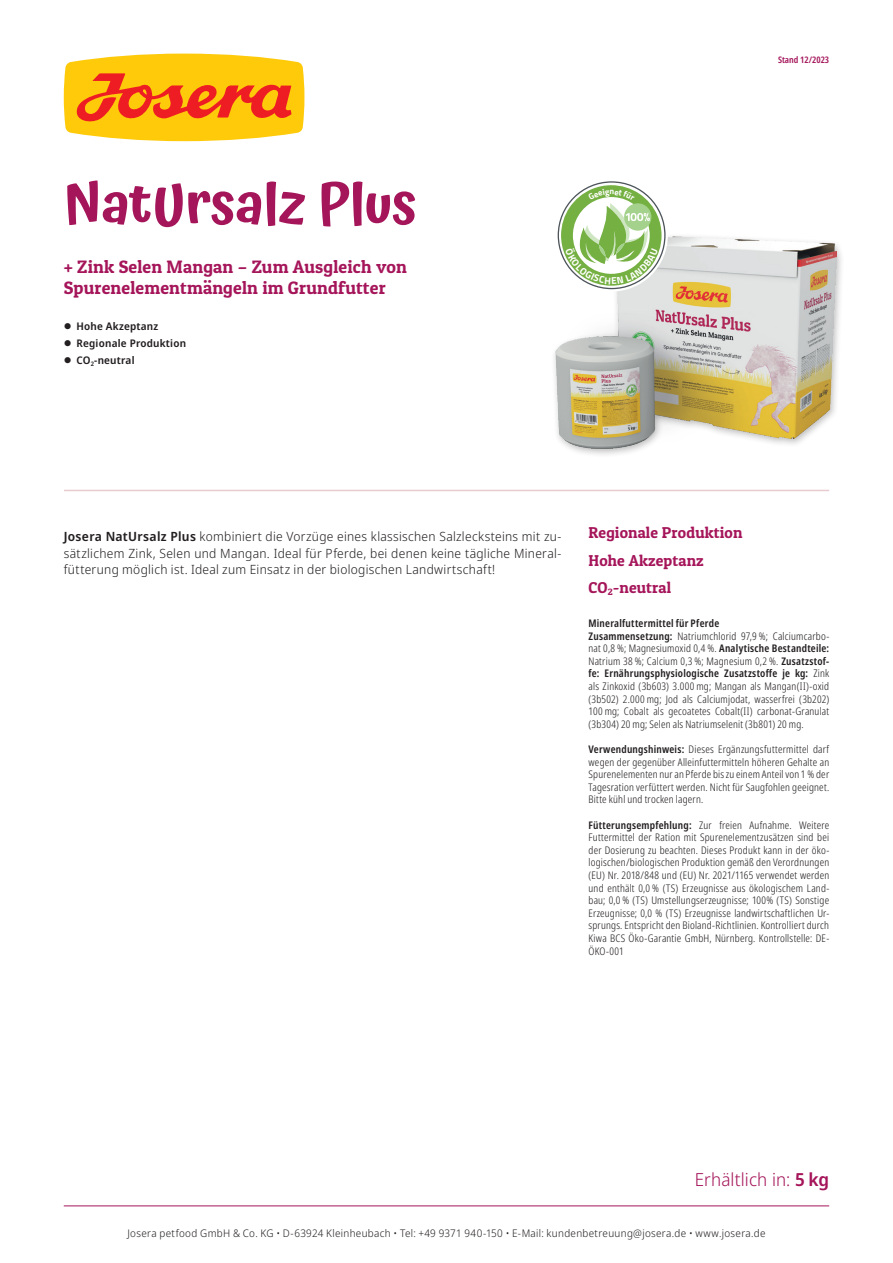
<style>
.page{position:relative;width:893px;height:1263px;background:#fff}
.page>*{position:absolute;margin:0;border:0;box-sizing:border-box;transform-origin:0 0}
.t1{font:600 55.5px "Atma";color:#a5155a}
.t2{font:18px/21px "Patua One";letter-spacing:.01em;color:#a5155a}
.t3{font:300 18px "Noto Sans Display";letter-spacing:.005em;color:#a5155a}
.t4{font:15.75px/27.5px "Patua One";letter-spacing:.01em;color:#a5155a}
.t5{font:300 12.75px/16.5px "Noto Sans Display";letter-spacing:.025em;color:#231f20;text-align:justify}
.t6{font:300 condensed 10.5px/12.6px "Noto Sans Display";letter-spacing:.02em;color:#231f20;text-align:justify}
.t7{font:300 10.5px "Noto Sans Display";letter-spacing:.03em;color:#231f20}
.t8{font:600 10.5px/16.8px "Noto Sans Display";letter-spacing:.02em;color:#231f20}
.t9{font:600 condensed 9px "Noto Sans Display";color:#a5155a}
.s1{font-weight:600}
</style>
<div class="page">
<svg style="left:64px;top:54px;width:240px;height:87px;background:#faaa20"></svg>
<hr style="left:64px;top:490px;width:765px;height:1px;background:#e8cbd0">
<hr style="left:64px;top:1205px;width:765px;height:1px;background:#a5155a">
<div style="left:551px;top:232px;width:294px;height:226px;background:#231f20;opacity:.3"></div>
<img style="left:555px;top:237px;width:282px;height:211px">
<svg style="left:558px;top:181px;width:108px;height:108px"></svg>
<h1 class="t1" style="left:64px;top:164px;width:354px">NatUrsalz Plus</h1>
<h2 class="t2" style="left:64px;top:256px;width:345px">+ Zink Selen Mangan – Zum Ausgleich von<br>Spurenelementmängeln im Grundfutter</h2>
<p class="t8" style="left:77px;top:318px;width:111px">Hohe Akzeptanz<br>Regionale Produktion<br>CO<sub>2</sub>-neutral</p>
<p class="t9" style="left:778px;top:54px;width:53px">Stand 12/2023</p>
<p class="t5" style="left:64px;top:529px;width:499px"><span class="s1">Josera NatUrsalz Plus</span> kombiniert die Vorzüge eines klassischen Salzlecksteins mit zu&shy;sätzlichem Zink, Selen und Mangan. Ideal für Pferde, bei denen keine tägliche Mineral&shy;fütterung möglich ist. Ideal zum Einsatz in der biologischen Landwirtschaft!</p>
<h3 class="t4" style="left:588px;top:519px;width:155px">Regionale Produktion<br>Hohe Akzeptanz<br>CO<sub>2</sub>-neutral</h3>
<p class="t6" style="left:588px;top:617px;width:242px;text-align:left"><span class="s1">Mineralfuttermittel für Pferde<br>Zusammensetzung:</span> Natriumchlorid 97,9 %; Calciumcarbo&shy;nat 0,8 %; Magnesiumoxid 0,4 %. <span class="s1">Analytische Bestandteile:<br></span>Natrium 38 %; Calcium 0,3 %; Magnesium 0,2 %. <span class="s1">Zusatzstof&shy;fe: Ernährungsphysiologische Zusatzstoffe je kg:</span> Zink als Zinkoxid (3b603) 3.000 mg; Mangan als Mangan(II)-oxid (3b502) 2.000 mg; Jod als Calciumjodat, wasserfrei (3b202)<br>100 mg; Cobalt als gecoatetes Cobalt(II) carbonat-Granulat (3b304) 20 mg; Selen als Natriumselenit (3b801) 20 mg.</p>
<p class="t6" style="left:588px;top:743px;width:242px"><span class="s1">Verwendungshinweis:</span> Dieses Ergänzungsfuttermittel darf wegen der gegenüber Alleinfuttermitteln höheren Gehalte an Spurenelementen nur an Pferde bis zu einem Anteil von 1 % der Tagesration verfüttert werden. Nicht für Saugfohlen geeignet.<br>Bitte kühl und trocken lagern.</p>
<p class="t6" style="left:588px;top:819px;width:242px"><span class="s1">Fütterungsempfehlung:</span> Zur freien Aufnahme. Weitere Futtermittel der Ration mit Spurenelementzusätzen sind bei der Dosierung zu beachten. Dieses Produkt kann in der öko&shy;logischen/biologischen Produktion gemäß den Verordnungen (EU) Nr. 2018/848 und (EU) Nr. 2021/1165 verwendet werden und enthält 0,0 % (TS) Erzeugnisse aus ökologischem Land&shy;bau; 0,0 % (TS) Umstellungserzeugnisse; 100% (TS) Sonstige Erzeugnisse; 0,0 % (TS) Erzeugnisse landwirtschaftlichen Ur&shy;sprungs. Entspricht den Bioland-Richtlinien. Kontrolliert durch Kiwa BCS Öko-Garantie GmbH, Nürnberg. Kontrollstelle: DE-ÖKO-001</p>
<h2 class="t3" style="left:695px;top:1167px;width:136px">Erhältlich in: <span class="s1">5 kg</span></h2>
<p class="t7" style="left:127px;top:1226px;width:640px">Josera petfood GmbH &amp; Co. KG • D-63924 Kleinheubach • Tel: +49 9371 940-150 • E-Mail: kundenbetreuung@josera.de • www.josera.de</p>
</div>
